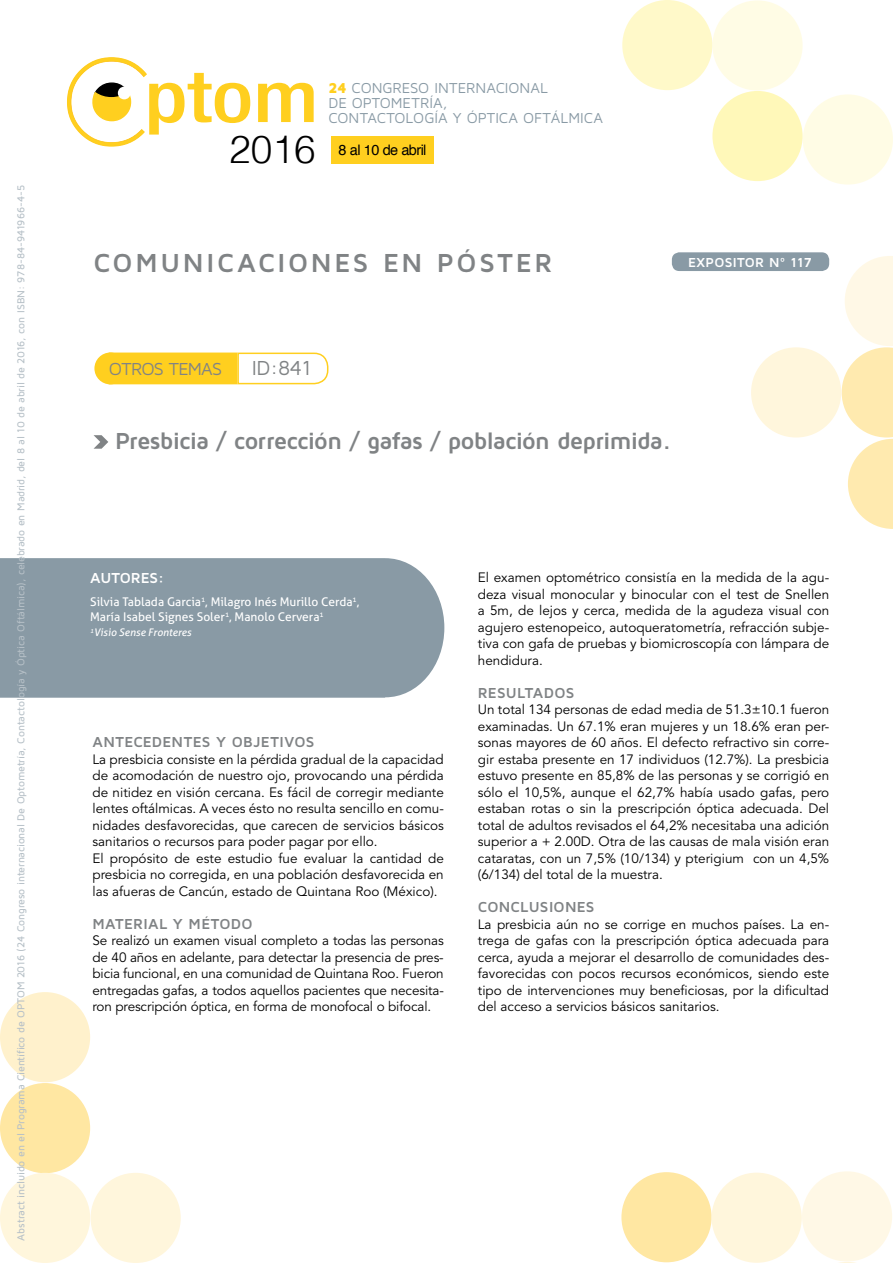
<style>
.page{position:relative;width:893px;height:1263px;background:#fff}
.page>*{position:absolute;margin:0;border:0;box-sizing:border-box;transform-origin:0 0}
.t1{font:300 38.85px "Helvetica";color:#000}
.t2{font:700 27px "Maven Pro";letter-spacing:.095em;color:#808385}
.t3{font:700 24px "Maven Pro";letter-spacing:-.03em;color:#808385}
.t4{font:21px "Maven Pro";color:#808385}
.t5{font:18px "Maven Pro";letter-spacing:-.045em;color:#808385}
.t6{font:700 15px "Maven Pro";letter-spacing:.015em;color:#808385}
.t7{font:700 15px "Maven Pro";color:#fff}
.t8{font:14.85px/14.9px "Maven Pro";letter-spacing:-.005em;color:#899aa5}
.t9{font:14.55px "Helvetica";letter-spacing:-.04em;color:#000}
.t10{font:13.5px/16.5px "Avenir LT Std";color:#000;text-align:justify}
.t11{font:700 13.5px "Maven Pro";letter-spacing:.01em;color:#fff}
.t12{font:12px/15px "Aller";color:#fff}
.t13{font:500 10.5px "Maven Pro";letter-spacing:-.015em;color:#b6c0c7}
.t14{font:italic 10.5px "Aller";color:#fff}
.s1{font-weight:900;color:#ffcf1f}
</style>
<div class="page">
<div style="left:331px;top:136px;width:103px;height:28px;background:#ffcf1f"></div>
<div style="left:803px;top:94px;width:90px;height:91px;background:#fffce5;border-radius:50%"></div>
<div style="left:622px;top:0;width:90px;height:90px;background:#fff9c9;border-radius:50%"></div>
<div style="left:712px;top:91px;width:91px;height:90px;background:#fff8b9;border-radius:50%"></div>
<div style="left:712px;top:0;width:91px;height:91px;background:#fffce5;border-radius:50%"></div>
<svg style="left:258px;top:83px;width:56px;height:39px"></svg>
<svg style="left:67px;top:57px;width:183px;height:90px"></svg>
<div style="left:802px;top:1171px;width:90px;height:90px;background:#fff8e6;border-radius:50%"></div>
<div style="left:621px;top:1172px;width:91px;height:90px;background:#ffe7a2;border-radius:50%"></div>
<div style="left:712px;top:1172px;width:90px;height:91px;background:#fff6dc;border-radius:50%"></div>
<div style="left:0;top:992px;width:90px;height:90px;background:#fff1cc;border-radius:50%"></div>
<div style="left:0;top:1083px;width:90px;height:90px;background:#ffe7a2;border-radius:50%"></div>
<div style="left:0;top:1173px;width:90px;height:90px;background:#fff6dc;border-radius:50%"></div>
<div style="left:91px;top:1173px;width:90px;height:90px;background:#fff6dc;border-radius:50%"></div>
<svg style="left:842px;top:256px;width:51px;height:273px"></svg>
<div style="left:751px;top:347px;width:90px;height:90px;background:#fff6dc;border-radius:50%"></div>
<div style="left:672px;top:252px;width:157px;height:19px;background:#899aa5;border-radius:8px"></div>
<div style="left:94px;top:352px;width:32px;height:32px;background:#ffcf1f;border-radius:50%"></div>
<div style="left:109px;top:353px;width:128px;height:31px;background:#ffcf1f"></div>
<svg style="left:237px;top:352px;width:92px;height:33px"></svg>
<svg style="left:839px;top:1262px;width:17px;height:1px"></svg>
<svg style="left:94px;top:435px;width:14px;height:14px"></svg>
<div style="left:0;top:558px;width:444px;height:140px;background:#899aa5"></div>
<p class="t13" style="left:14px;top:1240px;width:1057px;rotate:-90deg">Abstract incluido en el Programa Científico de OPTOM 2016 (24 Congreso internacional De Optometría, Contactología y Óptica Oftálmica), celebrado en Madrid, del 8 al 10 de abril de 2016, con ISBN: 978-84-941966-4-5</p>
<p class="t8" style="left:328px;top:80px;width:276px"><span class="s1">24</span> CONGRESO INTERNACIONAL<br>DE OPTOMETRÍA,<br>CONTACTOLOGÍA Y ÓPTICA OFTÁLMICA</p>
<h1 class="t1" style="left:229px;top:118px;width:88px">2016</h1>
<p class="t9" style="left:339px;top:138px;width:89px">8 al 10 de abril</p>
<h2 class="t2" style="left:93px;top:245px;width:308px">COMUNICACIONES EN</h2>
<h2 class="t2" style="left:437px;top:245px;width:117px">PÓSTER</h2>
<p class="t11" style="left:688px;top:254px;width:125px">EXPOSITOR N º 117</p>
<h3 class="t5" style="left:109px;top:358px;width:115px">OTROS TEMAS</h3>
<h3 class="t4" style="left:252px;top:355px;width:61px">ID:841</h3>
<h3 class="t3" style="left:115px;top:425px;width:558px">PRESBICIA / CORRECCIÓN / GAFAS / POBLACIÓN DEPRIMIDA.</h3>
<p class="t7" style="left:90px;top:568px;width:76px">AUTORES:</p>
<p class="t12" style="left:90px;top:595px;width:271px">Silvia Tablada Garcia<sup>1</sup>, Milagro Inés Murillo Cerda<sup>1</sup>,<br>María Isabel Signes Soler<sup>1</sup>, Manolo Cervera<sup>1</sup></p>
<p class="t14" style="left:90px;top:626px;width:103px"><sup>1</sup>Visio Sense Fronteres</p>
<p class="t6" style="left:92px;top:732px;width:224px">ANTECEDENTES Y OBJETIVOS</p>
<p class="t10" style="left:92px;top:751px;width:353px;text-align:left">La presbicia consiste en la pérdida gradual de la capacidad de acomodación de nuestro ojo, provocando una pérdida de nitidez en visión cercana. Es fácil de corregir mediante lentes oftálmicas. A veces ésto no resulta sencillo en comu&shy;nidades desfavorecidas, que carecen de servicios básicos sanitarios o recursos para poder pagar por ello.<br>El propósito de este estudio fue evaluar la cantidad de presbicia no corregida, en una población desfavorecida en las afueras de Cancún, estado de Quintana Roo (México).</p>
<p class="t6" style="left:92px;top:914px;width:162px">MATERIAL Y MÉTODO</p>
<p class="t10" style="left:92px;top:932px;width:353px">Se realizó un examen visual completo a todas las personas de 40 años en adelante, para detectar la presencia de pres&shy;bicia funcional, en una comunidad de Quintana Roo. Fueron entregadas gafas, a todos aquellos pacientes que necesita&shy;ron prescripción óptica, en forma de monofocal o bifocal.</p>
<p class="t10" style="left:478px;top:569px;width:353px">El examen optométrico consistía en la medida de la agu&shy;deza visual monocular y binocular con el test de Snellen a 5m, de lejos y cerca, medida de la agudeza visual con agujero estenopeico, autoqueratometría, refracción subje&shy;tiva con gafa de pruebas y biomicroscopía con lámpara de hendidura.</p>
<p class="t6" style="left:478px;top:683px;width:98px">RESULTADOS</p>
<p class="t10" style="left:478px;top:701px;width:353px">Un total 134 personas de edad media de 51.3±10.1 fueron examinadas. Un 67.1% eran mujeres y un 18.6% eran per&shy;sonas mayores de 60 años. El defecto refractivo sin corre&shy;gir estaba presente en 17 individuos (12.7%). La presbicia estuvo presente en 85,8% de las personas y se corrigió en sólo el 10,5%, aunque el 62,7% había usado gafas, pero estaban rotas o sin la prescripción óptica adecuada. Del total de adultos revisados el 64,2% necesitaba una adición superior a + 2.00D. Otra de las causas de mala visión eran cataratas, con un 7,5% (10/134) y pterigium con un 4,5% (6/134) del total de la muestra.</p>
<p class="t6" style="left:478px;top:897px;width:118px">CONCLUSIONES</p>
<p class="t10" style="left:478px;top:916px;width:353px">La presbicia aún no se corrige en muchos países. La en&shy;trega de gafas con la prescripción óptica adecuada para cerca, ayuda a mejorar el desarrollo de comunidades des&shy;favorecidas con pocos recursos económicos, siendo este tipo de intervenciones muy beneficiosas, por la dificultad del acceso a servicios básicos sanitarios.</p>
</div>
